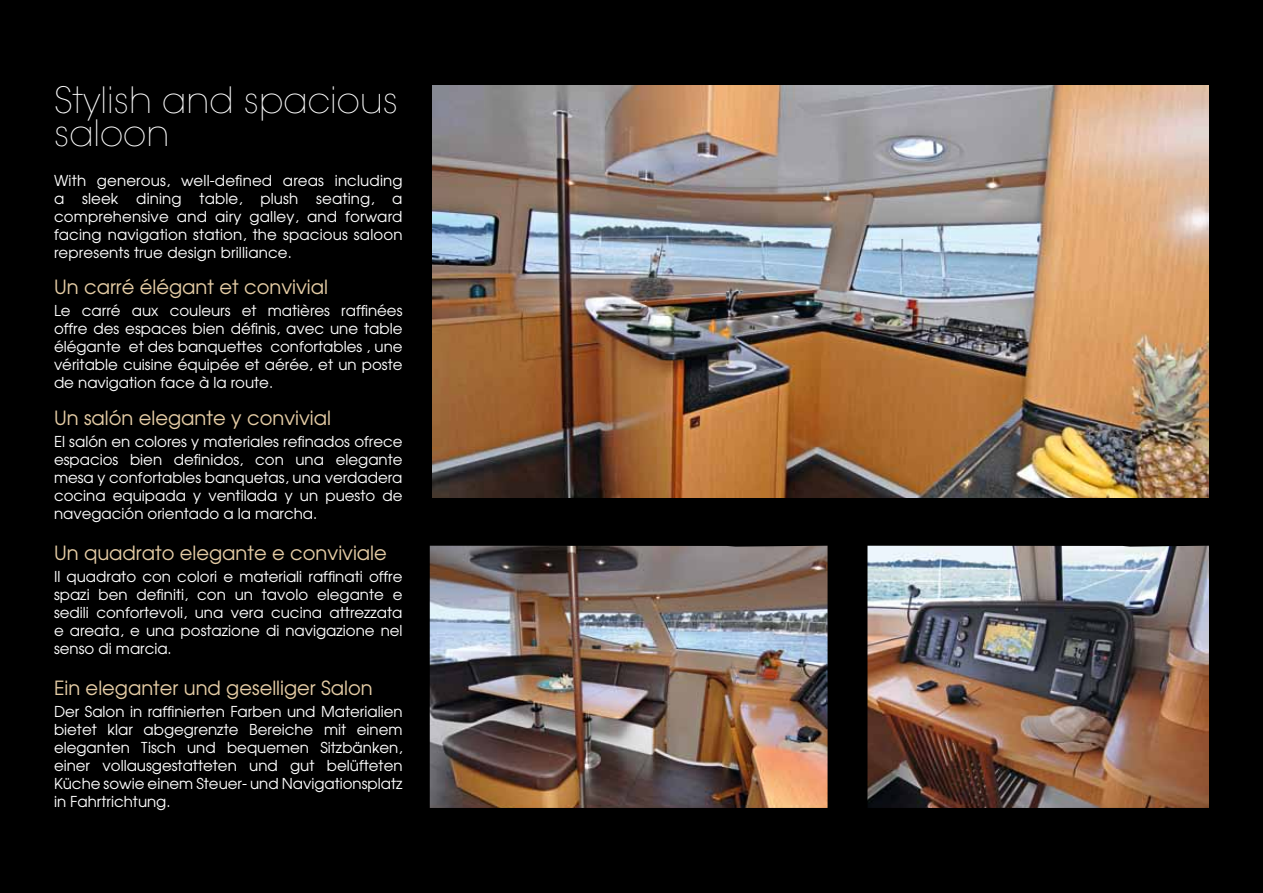
<style>
.page{position:relative;width:1263px;height:893px;background:#000}
.page>*{position:absolute;margin:0;border:0;box-sizing:border-box;transform-origin:0 0}
.t1{font:200 36px/33px "Avant Garde";color:#fff}
.t2{font:19.5px "Avant Garde";color:#e6cda5}
.t3{font:15px/18px "Avant Garde";color:#fff;text-align:justify}
</style>
<div class="page">
<img style="left:867px;top:546px;width:342px;height:262px">
<img style="left:430px;top:546px;width:397px;height:262px">
<img style="left:433px;top:85px;width:776px;height:413px">
<h1 class="t1" style="left:54px;top:84px;width:346px">Stylish and spacious saloon</h1>
<p class="t3" style="left:54px;top:171px;width:350px">With generous, well-defined areas including a sleek dining table, plush seating, a comprehensive and airy galley, and forward facing navigation station, the spacious saloon represents true design brilliance.</p>
<h2 class="t2" style="left:54px;top:275px;width:276px">Un carré élégant et convivial</h2>
<p class="t3" style="left:54px;top:301px;width:350px">Le carré aux couleurs et matières raffinées offre des espaces bien définis, avec une table élégante et des banquettes confortables , une véritable cuisine équipée et aérée, et un poste de navigation face à la route.</p>
<h2 class="t2" style="left:54px;top:406px;width:278px">Un salón elegante y convivial</h2>
<p class="t3" style="left:54px;top:432px;width:350px">El salón en colores y materiales refinados ofrece espacios bien definidos, con una elegante mesa y confortables banquetas, una verdadera cocina equipada y ventilada y un puesto de navegación orientado a la marcha.</p>
<h2 class="t2" style="left:54px;top:541px;width:334px">Un quadrato elegante e conviviale</h2>
<p class="t3" style="left:54px;top:568px;width:350px">Il quadrato con colori e materiali raffinati offre spazi ben definiti, con un tavolo elegante e sedili confortevoli, una vera cucina attrezzata e areata, e una postazione di navigazione nel senso di marcia.</p>
<h2 class="t2" style="left:54px;top:675px;width:320px">Ein eleganter und geselliger Salon</h2>
<p class="t3" style="left:54px;top:702px;width:350px">Der Salon in raffinierten Farben und Materialien bietet klar abgegrenzte Bereiche mit einem eleganten Tisch und bequemen Sitzbänken, einer vollausgestatteten und gut belüfteten Küche sowie einem Steuer- und Navigationsplatz in Fahrtrichtung.</p>
</div>
